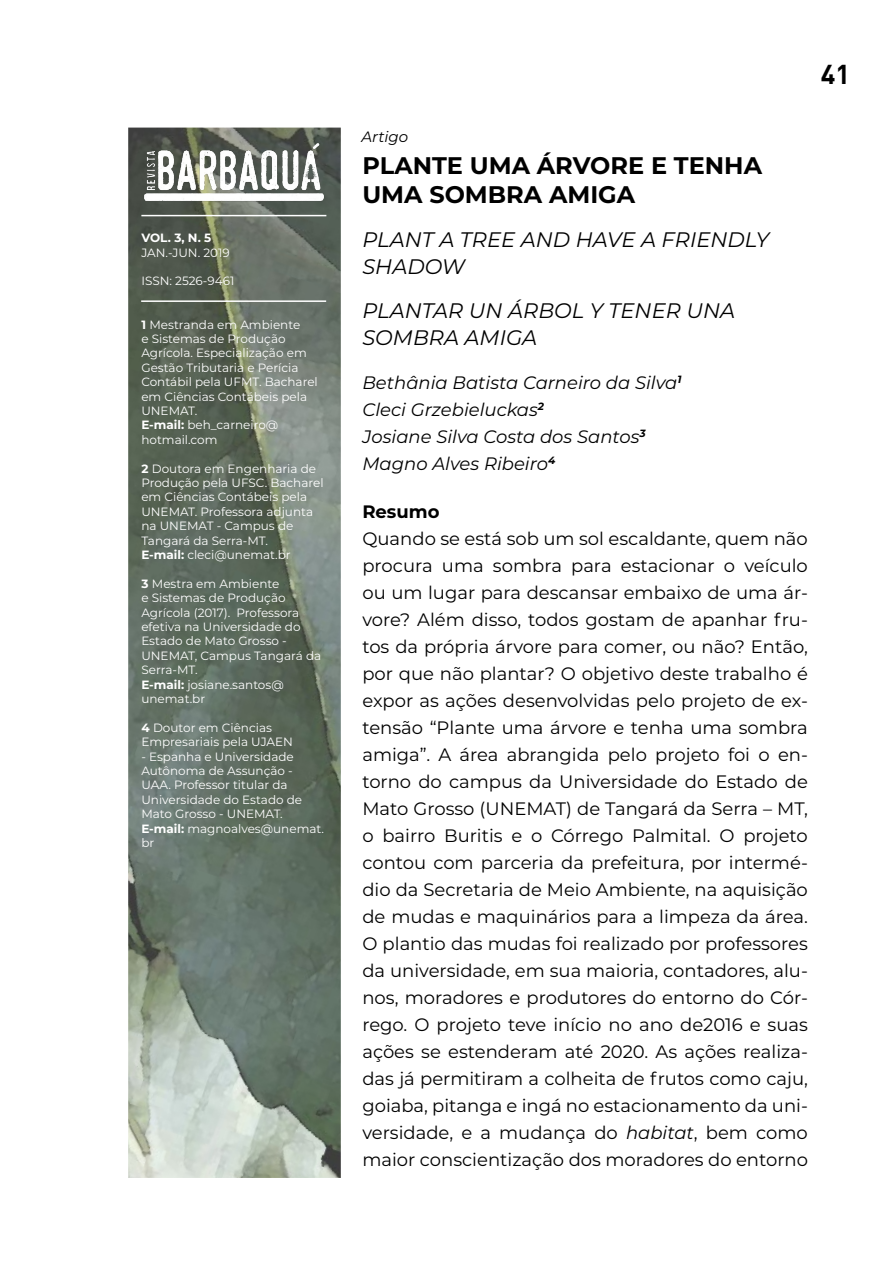
<style>
.page{position:relative;width:893px;height:1263px;background:#fff}
.page>*{position:absolute;margin:0;border:0;box-sizing:border-box;transform-origin:0 0}
.t1{font:700 27px "DIN";color:#000}
.t2{font:700 24px/28.8px "Montserrat";color:#000}
.t3{font:italic 21px/27px "Montserrat";color:#000}
.t4{font:18px/27px "Montserrat";color:#000;text-align:justify}
.t5{font:italic 18px/27px "Montserrat";color:#000}
.t6{font:700 18px "Montserrat";color:#000}
.t7{font:italic 15px "Montserrat";color:#000}
.t8{font:12px/14.4px "Montserrat";color:#fff}
.t9{font:700 12px "Montserrat";color:#fff}
.s1{font-weight:700}
.s2{font-style:italic}
</style>
<div class="page">
<img style="left:128px;top:128px;width:213px;height:1050px">
<img style="left:141px;top:142px;width:185px;height:60px">
<hr style="left:141px;top:215px;width:185px;height:1px;background:#fff">
<hr style="left:141px;top:300px;width:185px;height:2px;background:#fff">
<p class="t9" style="left:141px;top:229px;width:71px">VOL. 3, N. 5</p>
<p class="t8" style="left:141px;top:245px;width:90px">JAN.-JUN. 2019</p>
<p class="t8" style="left:141px;top:273px;width:94px">ISSN: 2526-9461</p>
<p class="t8" style="left:141px;top:317px;width:178px"><span class="s1">1</span> Mestranda em Ambiente<br>e Sistemas de Produção<br>Agrícola. Especialização em<br>Gestão Tributaria e Perícia<br>Contábil pela UFMT. Bacharel em Ciências Contábeis pela<br>UNEMAT.<br><span class="s1">E-mail:</span> beh_carneiro@ hotmail.com</p>
<p class="t8" style="left:141px;top:461px;width:184px"><span class="s1">2</span> Doutora em Engenharia de<br>Produção pela UFSC. Bacharel em Ciências Contábeis pela<br>UNEMAT. Professora adjunta na UNEMAT - Campus de<br>Tangará da Serra-MT.<br><span class="s1">E-mail:</span> cleci@unemat.br</p>
<p class="t8" style="left:141px;top:576px;width:181px"><span class="s1">3</span> Mestra em Ambiente<br>e Sistemas de Produção<br>Agrícola (2017). Professora efetiva na Universidade do<br>Estado de Mato Grosso -<br>UNEMAT, Campus Tangará da<br>Serra-MT.<br><span class="s1">E-mail:</span> josiane.santos@ unemat.br</p>
<p class="t8" style="left:141px;top:720px;width:153px"><span class="s1">4</span> Doutor em Ciências<br>Empresariais pela UJAEN</p>
<p class="t8" style="left:141px;top:749px;width:184px">- Espanha e Universidade<br>Autônoma de Assunção -<br>UAA. Professor titular da<br>Universidade do Estado de<br>Mato Grosso - UNEMAT.<br><span class="s1">E-mail:</span> magnoalves@unemat. br</p>
<h1 class="t1" style="left:821px;top:56px;width:31px">41</h1>
<p class="t7" style="left:361px;top:127px;width:48px">Artigo</p>
<h2 class="t2" style="left:362px;top:150px;width:401px">PLANTE UMA ÁRVORE E TENHA<br>UMA SOMBRA AMIGA</h2>
<p class="t3" style="left:362px;top:225px;width:408px">PLANT A TREE AND HAVE A FRIENDLY<br>SHADOW</p>
<p class="t3" style="left:362px;top:296px;width:374px">PLANTAR UN ÁRBOL Y TENER UNA<br>SOMBRA AMIGA</p>
<p class="t5" style="left:362px;top:368px;width:321px">Bethânia Batista Carneiro da Silva<sup>1<br></sup>Cleci Grzebieluckas<sup>2<br></sup>Josiane Silva Costa dos Santos<sup>3<br></sup>Magno Alves Ribeiro<sup>4</sup></p>
<p class="t6" style="left:362px;top:499px;width:79px">Resumo</p>
<p class="t4" style="left:362px;top:525px;width:447px">Quando se está sob um sol escaldante, quem não procura uma sombra para estacionar o veículo ou um lugar para descansar embaixo de uma ár&shy;vore? Além disso, todos gostam de apanhar fru&shy;tos da própria árvore para comer, ou não? Então, por que não plantar? O objetivo deste trabalho é expor as ações desenvolvidas pelo projeto de ex&shy;tensão “Plante uma árvore e tenha uma sombra amiga”. A área abrangida pelo projeto foi o en&shy;torno do campus da Universidade do Estado de Mato Grosso (UNEMAT) de Tangará da Serra – MT, o bairro Buritis e o Córrego Palmital. O projeto contou com parceria da prefeitura, por intermé&shy;dio da Secretaria de Meio Ambiente, na aquisição de mudas e maquinários para a limpeza da área.<br>O plantio das mudas foi realizado por professores da universidade, em sua maioria, contadores, alu&shy;nos, moradores e produtores do entorno do Cór&shy;rego. O projeto teve início no ano de2016 e suas ações se estenderam até 2020. As ações realiza&shy;das já permitiram a colheita de frutos como caju, goiaba, pitanga e ingá no estacionamento da uni&shy;versidade, e a mudança do <span class="s2">habitat</span>, bem como maior conscientização dos moradores do entorno</p>
</div>
